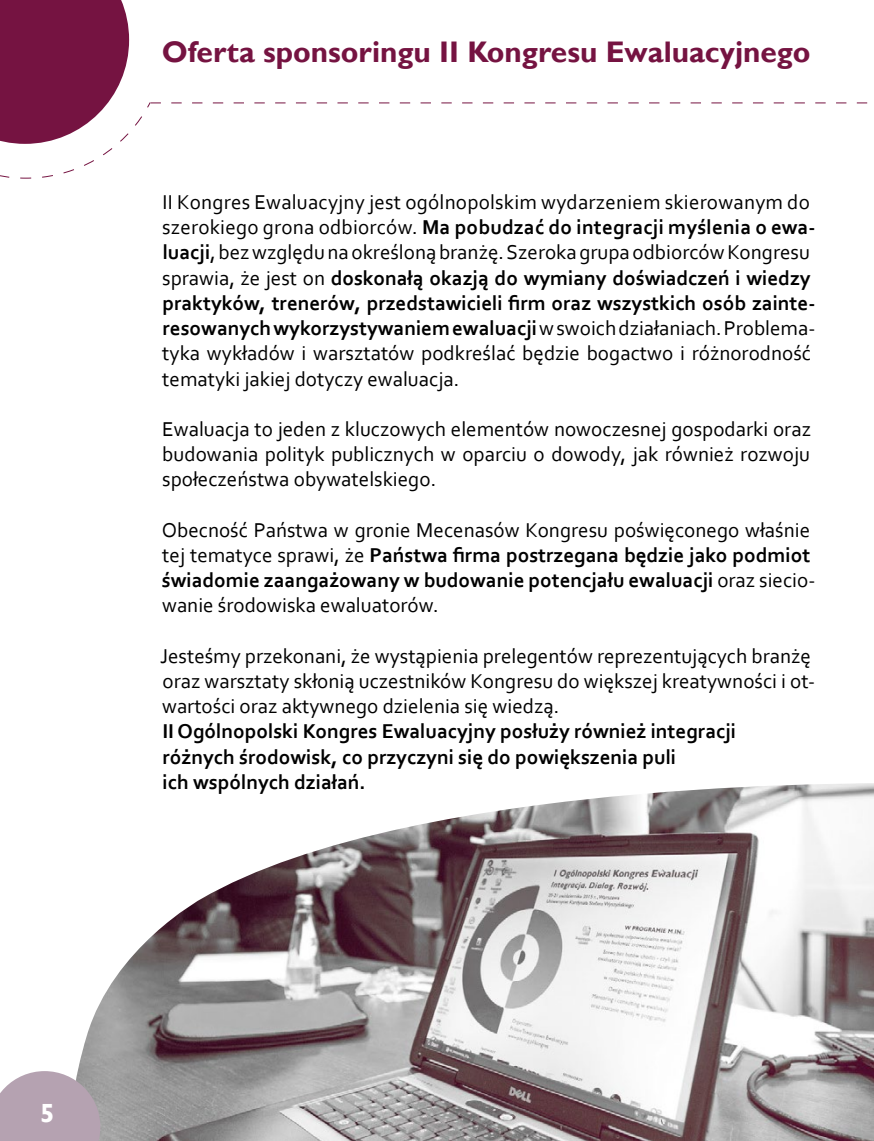
<style>
.page{position:relative;width:874px;height:1141px;background:#fff}
.page>*{position:absolute;margin:0;border:0;box-sizing:border-box;transform-origin:0 0}
.t1{font:700 29.75px "Gill Sans";color:#751341}
.t2{font:700 26.25px "Gill Sans";color:#fff}
.t3{font:21px/25.2px "Corbel";color:#000}
.t4{font:700 21px/25.2px "Corbel";color:#000}
.s1{font-weight:700}
</style>
<div class="page">
<svg style="left:0;top:0;width:868px;height:179px"></svg>
<svg style="left:77px;top:783px;width:796px;height:358px"></svg>
<svg style="left:0;top:1071px;width:100px;height:70px;background:#b7a7b3"></svg>
<h1 class="t1" style="left:162px;top:35px;width:649px">Oferta sponsoringu II Kongresu Ewaluacyjnego</h1>
<p class="t3" style="left:162px;top:189px;width:654px">II Kongres Ewaluacyjny jest ogólnopolskim wydarzeniem skierowanym do szerokiego grona odbiorców. <span class="s1">Ma pobudzać do integracji myślenia o ewa&shy;luacji</span>, bez względu na określoną branżę. Szeroka grupa odbiorców Kongresu sprawia, że jest on <span class="s1">doskonałą okazją do wymiany doświadczeń i wiedzy praktyków, trenerów, przedstawicieli firm oraz wszystkich osób zainte&shy;resowanych wykorzystywaniem ewaluacji</span> w swoich działaniach. Problema&shy;tyka wykładów i warsztatów podkreślać będzie bogactwo i różnorodność tematyki jakiej dotyczy ewaluacja.</p>
<p class="t3" style="left:162px;top:416px;width:650px;text-align:justify">Ewaluacja to jeden z kluczowych elementów nowoczesnej gospodarki oraz budowania polityk publicznych w oparciu o dowody, jak również rozwoju społeczeństwa obywatelskiego.</p>
<p class="t3" style="left:162px;top:517px;width:654px">Obecność Państwa w gronie Mecenasów Kongresu poświęconego właśnie tej tematyce sprawi, że <span class="s1">Państwa firma postrzegana będzie jako podmiot świadomie zaangażowany w budowanie potencjału ewaluacji</span> oraz siecio&shy;wanie środowiska ewaluatorów.</p>
<p class="t3" style="left:160px;top:643px;width:656px">Jesteśmy przekonani, że wystąpienia prelegentów reprezentujących branżę oraz warsztaty skłonią uczestników Kongresu do większej kreatywności i ot&shy;wartości oraz aktywnego dzielenia się wiedzą.</p>
<p class="t4" style="left:162px;top:718px;width:575px">II Ogólnopolski Kongres Ewaluacyjny posłuży również integracji różnych środowisk, co przyczyni się do powiększenia puli<br>ich wspólnych działań.</p>
<p class="t2" style="left:40px;top:1097px;width:16px">5</p>
</div>
